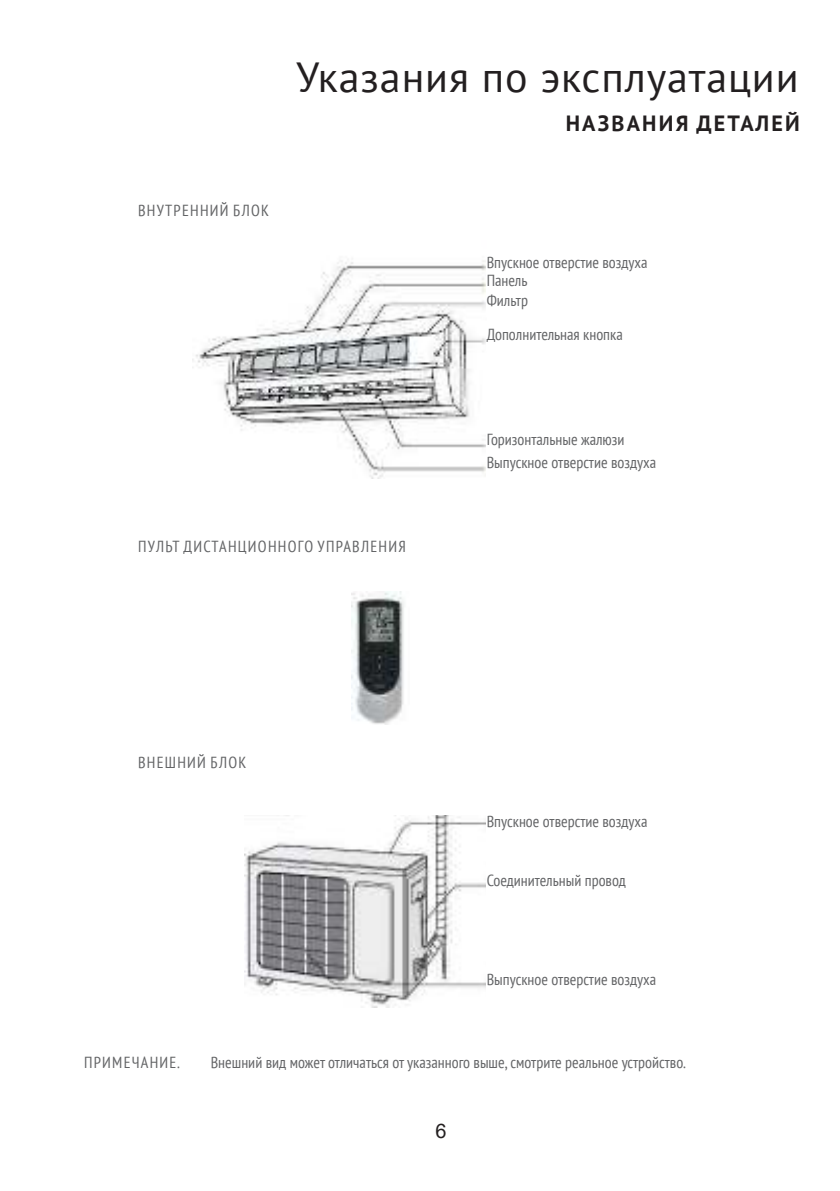
<style>
.page{position:relative;width:840px;height:1191px;background:#fff}
.page>*{position:absolute;margin:0;border:0;box-sizing:border-box;transform-origin:0 0}
.t1{font:42px "PT Sans";letter-spacing:.02em;color:#231f20}
.t2{font:700 22px "PT Sans";letter-spacing:.1em;color:#231f20}
.t3{font:20px "Arial";color:#231f20}
.t4{font:condensed 16px/19.8px "PT Sans";color:#636466}
.t5{font:condensed 16px "PT Sans";letter-spacing:.08em;color:#636466}
</style>
<div class="page">
<img style="left:193px;top:260px;width:293px;height:218px">
<img style="left:245px;top:815px;width:240px;height:193px">
<img style="left:351px;top:591px;width:53px;height:133px">
<p class="t5" style="left:138px;top:200px;width:132px">ВНУТРЕННИЙ БЛОК</p>
<h1 class="t1" style="left:296px;top:51px;width:504px">Указания по эксплуатации</h1>
<h2 class="t2" style="left:565px;top:109px;width:235px">НАЗВАНИЯ ДЕТАЛЕЙ</h2>
<p class="t4" style="left:486px;top:252px;width:162px">Впускное отверстие воздуха</p>
<p class="t4" style="left:486px;top:270px;width:43px">Панель<br>Фильтр</p>
<p class="t4" style="left:486px;top:324px;width:137px">Дополнительная кнопка</p>
<p class="t4" style="left:486px;top:428px;width:171px;line-height:22.6px">Горизонтальные жалюзи<br>Выпускное отверстие воздуха</p>
<p class="t5" style="left:138px;top:536px;width:269px">ПУЛЬТ ДИСТАНЦИОННОГО УПРАВЛЕНИЯ</p>
<p class="t5" style="left:138px;top:752px;width:110px">ВНЕШНИЙ БЛОК</p>
<p class="t4" style="left:486px;top:810px;width:162px">Впускное отверстие воздуха</p>
<p class="t4" style="left:486px;top:870px;width:141px">Соединительный провод</p>
<p class="t4" style="left:486px;top:969px;width:171px">Выпускное отверстие воздуха</p>
<p class="t5" style="left:84px;top:1052px;width:97px">ПРИМЕЧАНИЕ.</p>
<p class="t4" style="left:211px;top:1052px;width:476px">Внешний вид может отличаться от указанного выше, смотрите реальное устройство.</p>
<p class="t3" style="left:435px;top:1123px;width:13px">6</p>
</div>
